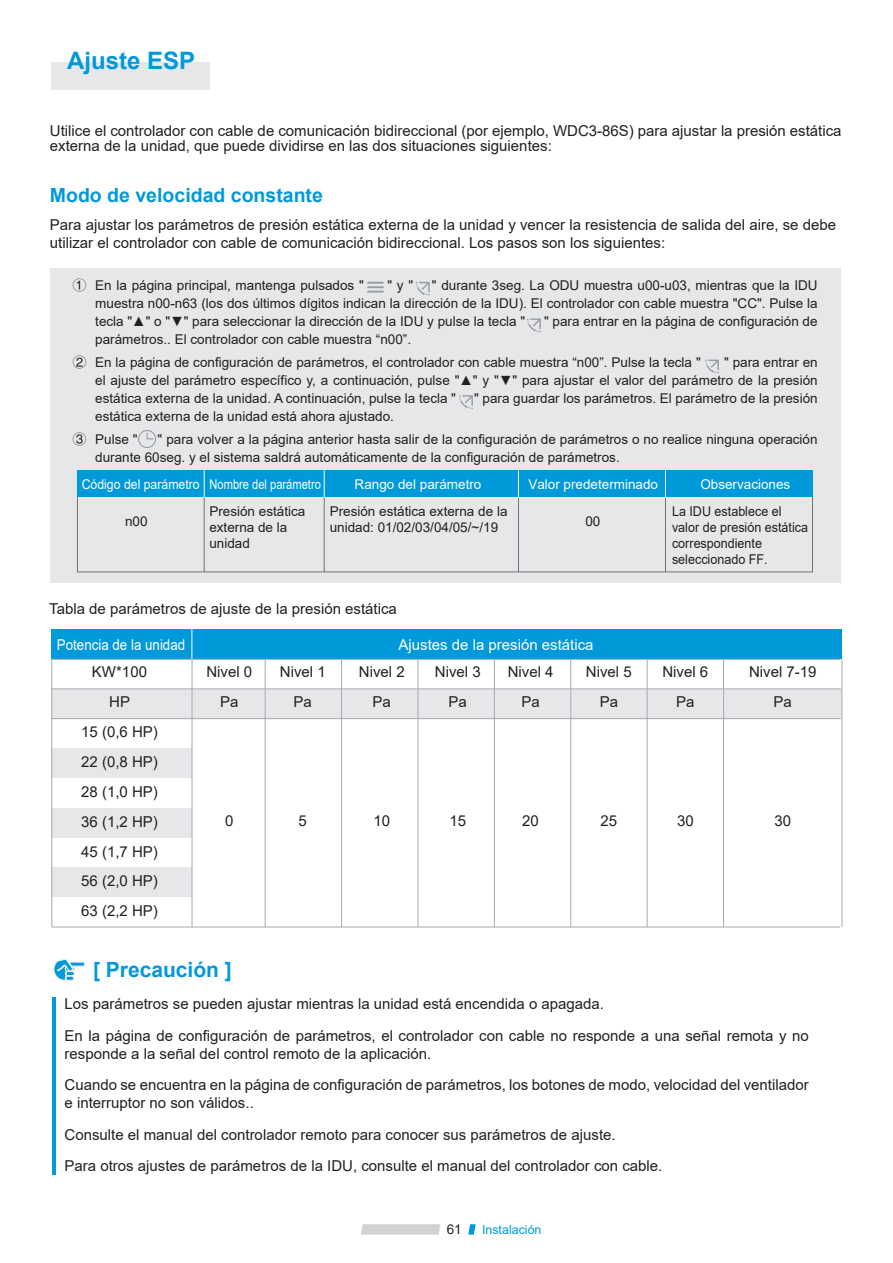
<style>
.page{position:relative;width:893px;height:1263px;background:#fff}
.page>*{position:absolute;margin:0;border:0;box-sizing:border-box;transform-origin:0 0}
.t1{font:700 24px "Arial";color:#0099da}
.t2{font:700 21px "Arial";color:#0099da}
.t3{font:700 19.5px "Arial";color:#0099da}
.t4{font:15px/29.8px "Arial";color:#231f20;text-align:center}
.t5{font:15px "Arial";color:#fff}
.t6{font:15px "Arial";color:#fff;scale:.89 1}
.t7{font:13.5px/18px "Arial";color:#231f20}
.t8{font:13.5px/16.2px "Arial";color:#231f20;scale:.93 1}
.t9{font:13.5px "Arial";color:#fff}
.t10{font:13.5px "Arial";color:#fff;scale:.91 1}
.t11{font:12.45px "Arial";color:#0099da}
.s1{font-family:"FZLTXHK"}
</style>
<div class="page">
<svg style="left:361px;top:1224px;width:79px;height:10px"></svg>
<svg style="left:468px;top:1224px;width:8px;height:10px"></svg>
<div style="left:51px;top:62px;width:159px;height:28px;background:#e6e7e9"></div>
<div style="left:50px;top:268px;width:791px;height:315px;background:#e6e7e9"></div>
<svg style="left:367px;top:282px;width:17px;height:11px"></svg>
<svg style="left:416px;top:282px;width:14px;height:14px"></svg>
<svg style="left:527px;top:318px;width:14px;height:14px"></svg>
<svg style="left:705px;top:360px;width:14px;height:13px"></svg>
<svg style="left:459px;top:395px;width:14px;height:14px"></svg>
<div style="left:138px;top:430px;width:18px;height:18px;border:1px solid #989b9e;border-radius:50%"></div>
<svg style="left:146px;top:432px;width:9px;height:8px"></svg>
<div style="left:77px;top:475px;width:736px;height:97px;border:1px solid #737276"></div>
<div style="left:77px;top:471px;width:735px;height:26px;background:#0099da"></div>
<hr style="left:204px;top:497px;width:1px;height:75px;background:#737276">
<hr style="left:518px;top:497px;width:1px;height:75px;background:#737276">
<hr style="left:324px;top:497px;width:1px;height:75px;background:#737276">
<hr style="left:665px;top:497px;width:1px;height:75px;background:#737276">
<svg style="left:204px;top:470px;width:1px;height:27px"></svg>
<svg style="left:518px;top:470px;width:1px;height:27px"></svg>
<svg style="left:324px;top:470px;width:1px;height:27px"></svg>
<svg style="left:665px;top:470px;width:1px;height:27px"></svg>
<div style="left:51px;top:629px;width:791px;height:30px;background:#0099da"></div>
<div style="left:51px;top:689px;width:791px;height:30px;background:#e6e7e9"></div>
<div style="left:51px;top:748px;width:140px;height:30px;background:#e6e7e9"></div>
<div style="left:51px;top:808px;width:140px;height:30px;background:#e6e7e9"></div>
<div style="left:51px;top:867px;width:140px;height:30px;background:#e6e7e9"></div>
<hr style="left:191px;top:629px;width:1px;height:32px;background:#fff">
<hr style="left:192px;top:659px;width:1px;height:268px;background:#a8a9ad">
<hr style="left:52px;top:718px;width:789px;height:1px;background:#a8a9ad">
<hr style="left:52px;top:659px;width:788px;height:1px;background:#a8a9ad">
<hr style="left:52px;top:926px;width:788px;height:1px;background:#a8a9ad">
<hr style="left:52px;top:688px;width:789px;height:1px;background:#a8a9ad">
<hr style="left:265px;top:659px;width:1px;height:268px;background:#a8a9ad">
<hr style="left:341px;top:659px;width:1px;height:268px;background:#a8a9ad">
<hr style="left:418px;top:659px;width:1px;height:268px;background:#a8a9ad">
<hr style="left:494px;top:659px;width:1px;height:268px;background:#a8a9ad">
<hr style="left:570px;top:659px;width:1px;height:268px;background:#a8a9ad">
<hr style="left:647px;top:659px;width:1px;height:268px;background:#a8a9ad">
<hr style="left:723px;top:659px;width:1px;height:268px;background:#a8a9ad">
<hr style="left:841px;top:659px;width:1px;height:268px;background:#a8a9ad">
<hr style="left:51px;top:659px;width:1px;height:268px;background:#a8a9ad">
<svg style="left:53px;top:959px;width:32px;height:22px"></svg>
<hr style="left:52px;top:996px;width:4px;height:178px;background:#0099da">
<h1 class="t1" style="left:67px;top:44px;width:130px">Ajuste ESP</h1>
<p class="t4" style="left:50px;top:123px;width:793px;line-height:15px;text-align:left">Utilice el controlador con cable de comunicación bidireccional (por ejemplo, WDC3-86S) para ajustar la presión estática externa de la unidad, que puede dividirse en las dos situaciones siguientes:</p>
<h3 class="t3" style="left:50px;top:181px;width:275px">Modo de velocidad constante</h3>
<p class="t4" style="left:50px;top:215px;width:788px;line-height:18px;text-align:left">Para ajustar los parámetros de presión estática externa de la unidad y vencer la resistencia de salida del aire, se debe utilizar el controlador con cable de comunicación bidireccional. Los pasos son los siguientes:</p>
<p class="t7" style="left:73px;top:277px;width:293px"><span class="s1">①</span> En la página principal, mantenga pulsados "</p>
<p class="t7" style="left:387px;top:277px;width:27px">" y "</p>
<p class="t7" style="left:95px;top:277px;width:724px;text-align:justify;text-indent:337px">" durante 3seg. La ODU muestra u00-u03, mientras que la IDU muestra n00-n63 (los dos últimos dígitos indican la dirección de la IDU). El controlador con cable muestra "CC". Pulse la tecla "▲" o "▼" para seleccionar la dirección de la IDU y pulse la tecla "</p>
<p class="t7" style="left:544px;top:313px;width:275px">" para entrar en la página de configuración de</p>
<p class="t7" style="left:73px;top:328px;width:630px;line-height:22.5px;text-indent:23px">parámetros.. El controlador con cable muestra “n00”.<br><span class="s1">②</span> En la página de configuración de parámetros, el controlador con cable muestra “n00”. Pulse la tecla "</p>
<p class="t7" style="left:95px;top:353px;width:724px;text-align:justify;text-indent:629px">" para entrar en el ajuste del parámetro específico y, a continuación, pulse "▲" y "▼" para ajustar el valor del parámetro de la presión estática externa de la unidad. A continuación, pulse la tecla "</p>
<p class="t7" style="left:474px;top:389px;width:345px">" para guardar los parámetros. El parámetro de la presión</p>
<p class="t7" style="left:73px;top:405px;width:323px;line-height:22.5px;text-indent:23px">estática externa de la unidad está ahora ajustado.<br><span class="s1">③</span> Pulse "</p>
<p class="t7" style="left:95px;top:430px;width:724px;text-indent:62px">" para volver a la página anterior hasta salir de la configuración de parámetros o no realice ninguna operación durante 60seg. y el sistema saldrá automáticamente de la configuración de parámetros.</p>
<p class="t10" style="left:82px;top:475px;width:264px">Código del parámetro Nombre del parámetro</p>
<p class="t9" style="left:355px;top:475px;width:128px">Rango del parámetro</p>
<p class="t9" style="left:528px;top:475px;width:131px">Valor predeterminado</p>
<p class="t9" style="left:700px;top:475px;width:92px">Observaciones</p>
<p class="t7" style="left:209px;top:503px;width:98px;line-height:16.2px">Presión estática externa de la unidad</p>
<p class="t7" style="left:330px;top:503px;width:179px;line-height:16.2px">Presión estática externa de la unidad: 01/02/03/04/05/~/19</p>
<p class="t8" style="left:672px;top:503px;width:148px">La IDU establece el valor de presión estática correspondiente seleccionado FF.</p>
<p class="t7" style="left:125px;top:512px;width:24px">n00</p>
<p class="t7" style="left:585px;top:512px;width:17px">00</p>
<p class="t4" style="left:49px;top:593px;width:349px">Tabla de parámetros de ajuste de la presión estática</p>
<p class="t6" style="left:57px;top:635px;width:146px">Potencia de la unidad</p>
<p class="t5" style="left:398px;top:634px;width:197px">Ajustes de la presión estática</p>
<p class="t4" style="left:81px;top:657px;width:78px">KW*100<br>HP<br>15 (0,6 HP)<br>22 (0,8 HP)<br>28 (1,0 HP)<br>36 (1,2 HP)<br>45 (1,7 HP)<br>56 (2,0 HP)<br>63 (2,2 HP)</p>
<p class="t4" style="left:206px;top:656px;width:47px">Nivel 0<br>Pa</p>
<p class="t4" style="left:225px;top:806px;width:10px">0</p>
<p class="t4" style="left:280px;top:656px;width:47px">Nivel 1<br>Pa</p>
<p class="t4" style="left:299px;top:806px;width:10px">5</p>
<p class="t4" style="left:359px;top:656px;width:47px">Nivel 2<br>Pa</p>
<p class="t4" style="left:435px;top:656px;width:47px">Nivel 3<br>Pa</p>
<p class="t4" style="left:508px;top:656px;width:47px">Nivel 4<br>Pa</p>
<p class="t4" style="left:586px;top:656px;width:47px">Nivel 5<br>Pa</p>
<p class="t4" style="left:662px;top:656px;width:47px">Nivel 6<br>Pa</p>
<p class="t4" style="left:373px;top:806px;width:18px">10</p>
<p class="t4" style="left:449px;top:806px;width:18px">15</p>
<p class="t4" style="left:522px;top:806px;width:18px">20</p>
<p class="t4" style="left:601px;top:806px;width:18px">25</p>
<p class="t4" style="left:677px;top:806px;width:18px">30</p>
<p class="t4" style="left:749px;top:656px;width:69px">Nivel 7-19<br>Pa</p>
<p class="t4" style="left:774px;top:806px;width:18px">30</p>
<h2 class="t2" style="left:93px;top:955px;width:140px">[ Precaución ]</h2>
<p class="t4" style="left:65px;top:988px;width:746px;line-height:31.5px;text-align:left">Los parámetros se pueden ajustar mientras la unidad está encendida o apagada.<br>En la página de configuración de parámetros, el controlador con cable no responde a una señal remota y no</p>
<p class="t4" style="left:65px;top:1037px;width:746px;line-height:31.5px;text-align:left">responde a la señal del control remoto de la aplicación.<br>Cuando se encuentra en la página de configuración de parámetros, los botones de modo, velocidad del ventilador</p>
<p class="t4" style="left:65px;top:1087px;width:599px;line-height:31.5px;text-align:left">e interruptor no son válidos..<br>Consulte el manual del controlador remoto para conocer sus parámetros de ajuste.<br>Para otros ajustes de parámetros de la IDU, consulte el manual del controlador con cable.</p>
<p class="t7" style="left:447px;top:1220px;width:17px">61</p>
<p class="t11" style="left:482px;top:1221px;width:61px">Instalación</p>
</div>
